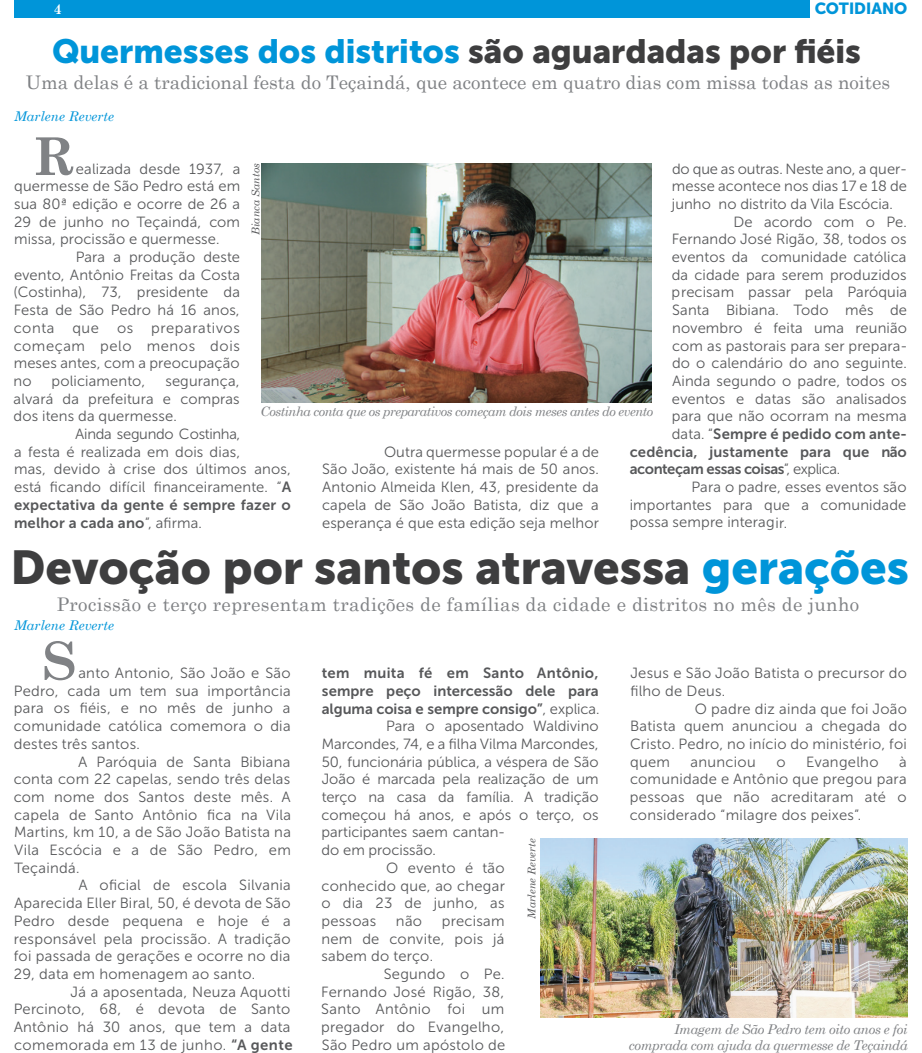
<style>
.page{position:relative;width:922px;height:1053px;background:#fff}
.page>*{position:absolute;margin:0;border:0;box-sizing:border-box;transform-origin:0 0}
.t1{font:700 52px "Century Schoolbook";color:#808285}
.t2{font:47.12px "Museo Sans Cyrl 900";color:#3e3e3f}
.t3{font:33.5px "Museo Sans Cyrl 900";color:#0095d9}
.t4{font:18.75px "Century Schoolbook";color:#808285}
.t5{font:18.75px "Century Schoolbook";letter-spacing:.02em;color:#808285}
.t6{font:16.12px "Museo Sans Cyrl 900";color:#0095d9}
.t7{font:14.75px/17.6px "Museo Sans Cyrl 300";letter-spacing:.01em;color:#57585a;text-align:justify}
.t8{font:14.75px/17.6px "Museo Sans Cyrl 700";color:#57585a;text-align:justify}
.t9{font:14.75px "Museo Sans Cyrl 300";letter-spacing:.04em;color:#57585a}
.t10{font:14.75px "Museo Sans Cyrl 300";letter-spacing:.03em;color:#57585a}
.t11{font:14.75px "Museo Sans Cyrl 300";letter-spacing:-.02em;color:#57585a}
.t12{font:700 14.12px "Century Schoolbook";color:#fff}
.t13{font:italic 13.38px/16.1px "Century Schoolbook";letter-spacing:-.03em;color:#808285;text-align:right}
.t14{font:italic 13.38px "Century Schoolbook";color:#0095d9}
.t15{font:italic 13px "Century Schoolbook";letter-spacing:-.04em;color:#808285}
.t16{font:italic 10.75px "Century Schoolbook";color:#57585a}
.s1{color:#3e3e3f}
.s2{font-family:"Museo Sans Cyrl 700"}
.s3{font-family:"Museo Sans Cyrl 300"}
.s4{color:#0095d9}
</style>
<div class="page">
<div style="left:14px;top:0;width:95px;height:18px;background:#0095d9"></div>
<div style="left:109px;top:0;width:700px;height:18px;background:#0095d9"></div>
<img style="left:262px;top:163px;width:389px;height:239px">
<img style="left:540px;top:838px;width:367px;height:179px">
<p class="t12" style="left:54px;top:0;width:10px">4</p>
<p class="t6" style="left:814px;top:-1px;width:94px">COTIDIANO</p>
<h3 class="t3" style="left:52px;top:33px;width:810px">Quermesses dos distritos <span class="s1">são aguardadas por fiéis</span></h3>
<p class="t4" style="left:26px;top:71px;width:865px">Uma delas é a tradicional festa do Teçaindá, que acontece em quatro dias com missa todas as noites</p>
<p class="t14" style="left:14px;top:108px;width:101px">Marlene Reverte</p>
<h1 class="t1" style="left:33px;top:125px;width:44px">R</h1>
<p class="t7" style="left:76px;top:160px;width:166px">ealizada desde 1937, a</p>
<p class="t7" style="left:14px;top:177px;width:227px">quermesse de São Pedro está em</p>
<p class="t7" style="left:14px;top:195px;width:227px">sua 80ª edição e ocorre de 26 a</p>
<p class="t7" style="left:14px;top:213px;width:227px">29 de junho no Teçaindá, com</p>
<p class="t7" style="left:14px;top:230px;width:207px">missa, procissão e quermesse.</p>
<p class="t7" style="left:76px;top:248px;width:166px">Para a produção deste</p>
<p class="t7" style="left:14px;top:266px;width:227px">evento, Antônio Freitas da Costa</p>
<p class="t7" style="left:14px;top:284px;width:227px">(Costinha), 73, presidente da</p>
<p class="t7" style="left:14px;top:301px;width:227px">Festa de São Pedro há 16 anos,</p>
<p class="t9" style="left:14px;top:320px;width:227px">conta que os preparativos</p>
<p class="t9" style="left:14px;top:337px;width:227px">começam pelo menos dois</p>
<p class="t7" style="left:14px;top:354px;width:227px">meses antes, com a preocupação</p>
<p class="t7" style="left:14px;top:372px;width:20px">no</p>
<p class="t7" style="left:52px;top:372px;width:95px">policiamento,</p>
<p class="t7" style="left:165px;top:372px;width:76px">segurança,</p>
<p class="t7" style="left:14px;top:390px;width:227px">alvará da prefeitura e compras</p>
<p class="t7" style="left:14px;top:407px;width:165px">dos itens da quermesse.</p>
<p class="t11" style="left:75px;top:426px;width:167px">Ainda segundo Costinha,</p>
<p class="t7" style="left:14px;top:443px;width:227px">a festa é realizada em dois dias,</p>
<p class="t7" style="left:14px;top:460px;width:278px">mas, devido à crise dos últimos anos,</p>
<p class="t7" style="left:14px;top:478px;width:279px">está ficando difícil financeiramente. “<span class="s2">A</span></p>
<p class="t8" style="left:14px;top:496px;width:278px">expectativa da gente é sempre fazer o melhor a cada ano<span class="s3">”, afirma.</span></p>
<p class="t7" style="left:671px;top:160px;width:236px">do que as outras. Neste ano, a quer-</p>
<p class="t7" style="left:671px;top:177px;width:236px">messe acontece nos dias 17 e 18 de</p>
<p class="t7" style="left:671px;top:195px;width:222px">junho no distrito da Vila Escócia.</p>
<p class="t7" style="left:733px;top:213px;width:175px">De acordo com o Pe.</p>
<p class="t7" style="left:671px;top:230px;width:236px">Fernando José Rigão, 38, todos os</p>
<p class="t7" style="left:671px;top:248px;width:236px">eventos da comunidade católica</p>
<p class="t7" style="left:671px;top:266px;width:236px">da cidade para serem produzidos</p>
<p class="t7" style="left:671px;top:284px;width:237px">precisam passar pela Paróquia</p>
<p class="t7" style="left:672px;top:301px;width:236px">Santa Bibiana. Todo mês de</p>
<p class="t7" style="left:672px;top:319px;width:236px">novembro é feita uma reunião</p>
<p class="t7" style="left:672px;top:337px;width:236px">com as pastorais para ser prepara-</p>
<p class="t7" style="left:672px;top:354px;width:236px">do o calendário do ano seguinte.</p>
<p class="t7" style="left:671px;top:372px;width:236px">Ainda segundo o padre, todos os</p>
<p class="t7" style="left:671px;top:390px;width:236px">eventos e datas são analisados</p>
<p class="t7" style="left:671px;top:407px;width:236px">para que não ocorram na mesma</p>
<p class="t8" style="left:629px;top:425px;width:278px;text-indent:42px"><span class="s3">data. “</span>Sempre é pedido com ante&shy;cedência, justamente para que não aconteçam essas coisas<span class="s3">”, explica.</span></p>
<p class="t7" style="left:629px;top:478px;width:278px;text-indent:62px">Para o padre, esses eventos são importantes para que a comunidade possa sempre interagir.</p>
<p class="t16" style="left:249px;top:235px;width:73px;rotate:-90deg">Bianca Santos</p>
<p class="t15" style="left:260px;top:403px;width:394px">Costinha conta que os preparativos começam dois meses antes do evento</p>
<p class="t7" style="left:322px;top:443px;width:278px;text-indent:62px">Outra quermesse popular é a de São João, existente há mais de 50 anos.<br>Antonio Almeida Klen, 43, presidente da capela de São João Batista, diz que a esperança é que esta edição seja melhor</p>
<h2 class="t2" style="left:11px;top:540px;width:899px">Devoção por santos atravessa <span class="s4">gerações</span></h2>
<p class="t5" style="left:57px;top:592px;width:804px">Procissão e terço representam tradições de famílias da cidade e distritos no mês de junho</p>
<p class="t14" style="left:14px;top:617px;width:101px">Marlene Reverte</p>
<h1 class="t1" style="left:42px;top:629px;width:36px">S</h1>
<p class="t7" style="left:78px;top:664px;width:214px">anto Antonio, São João e São</p>
<p class="t7" style="left:14px;top:682px;width:278px">Pedro, cada um tem sua importância</p>
<p class="t7" style="left:14px;top:699px;width:278px">para os fiéis, e no mês de junho a</p>
<p class="t7" style="left:14px;top:717px;width:278px">comunidade católica comemora o dia</p>
<p class="t7" style="left:14px;top:735px;width:127px">destes três santos.</p>
<p class="t7" style="left:78px;top:752px;width:214px">A Paróquia de Santa Bibiana</p>
<p class="t7" style="left:14px;top:770px;width:278px">conta com 22 capelas, sendo três delas</p>
<p class="t7" style="left:14px;top:788px;width:278px">com nome dos Santos deste mês. A</p>
<p class="t7" style="left:14px;top:805px;width:278px">capela de Santo Antônio fica na Vila</p>
<p class="t7" style="left:14px;top:823px;width:278px">Martins, km 10, a de São João Batista na</p>
<p class="t7" style="left:14px;top:841px;width:278px">Vila Escócia e a de São Pedro, em</p>
<p class="t7" style="left:14px;top:859px;width:67px">Teçaindá.</p>
<p class="t7" style="left:78px;top:876px;width:214px">A oficial de escola Silvania</p>
<p class="t7" style="left:14px;top:894px;width:278px">Aparecida Eller Biral, 50, é devota de São</p>
<p class="t7" style="left:14px;top:912px;width:278px">Pedro desde pequena e hoje é a</p>
<p class="t7" style="left:14px;top:929px;width:278px">responsável pela procissão. A tradição</p>
<p class="t7" style="left:14px;top:947px;width:278px">foi passada de gerações e ocorre no dia</p>
<p class="t7" style="left:14px;top:965px;width:243px">29, data em homenagem ao santo.</p>
<p class="t7" style="left:71px;top:982px;width:221px">Já a aposentada, Neuza Aquotti</p>
<p class="t7" style="left:14px;top:1000px;width:278px">Percinoto, 68, é devota de Santo</p>
<p class="t7" style="left:14px;top:1018px;width:278px">Antônio há 30 anos, que tem a data</p>
<p class="t10" style="left:14px;top:1036px;width:280px">comemorada em 13 de junho. <span class="s2">“A gente</span></p>
<p class="t8" style="left:322px;top:664px;width:279px">tem muita fé em Santo Antônio, sempre peço intercessão dele para alguma coisa e sempre consigo”<span class="s3">, explica.</span></p>
<p class="t7" style="left:386px;top:717px;width:214px">Para o aposentado Waldivino</p>
<p class="t7" style="left:321px;top:735px;width:278px">Marcondes, 74, e a filha Vilma Marcondes,</p>
<p class="t7" style="left:321px;top:752px;width:278px">50, funcionária pública, a véspera de São</p>
<p class="t7" style="left:321px;top:770px;width:278px">João é marcada pela realização de um</p>
<p class="t7" style="left:321px;top:788px;width:278px">terço na casa da família. A tradição</p>
<p class="t7" style="left:321px;top:806px;width:278px">começou há anos, e após o terço, os</p>
<p class="t7" style="left:321px;top:823px;width:185px">participantes saem cantan-</p>
<p class="t7" style="left:321px;top:841px;width:116px">do em procissão.</p>
<p class="t7" style="left:386px;top:859px;width:120px">O evento é tão</p>
<p class="t7" style="left:321px;top:876px;width:185px">conhecido que, ao chegar</p>
<p class="t7" style="left:321px;top:894px;width:184px">o dia 23 de junho, as</p>
<p class="t7" style="left:321px;top:912px;width:56px">pessoas</p>
<p class="t7" style="left:396px;top:912px;width:28px">não</p>
<p class="t7" style="left:441px;top:912px;width:64px">precisam</p>
<p class="t7" style="left:321px;top:929px;width:184px">nem de convite, pois já</p>
<p class="t7" style="left:321px;top:947px;width:113px">sabem do terço.</p>
<p class="t7" style="left:383px;top:965px;width:122px">Segundo o Pe.</p>
<p class="t7" style="left:321px;top:982px;width:185px">Fernando José Rigão, 38,</p>
<p class="t7" style="left:321px;top:1000px;width:184px">Santo Antônio foi um</p>
<p class="t7" style="left:321px;top:1018px;width:184px">pregador do Evangelho,</p>
<p class="t7" style="left:322px;top:1036px;width:185px">São Pedro um apóstolo de</p>
<p class="t16" style="left:525px;top:918px;width:81px;rotate:-90deg">Marlene Reverte</p>
<p class="t7" style="left:630px;top:664px;width:278px">Jesus e São João Batista o precursor do</p>
<p class="t7" style="left:630px;top:682px;width:96px">filho de Deus.</p>
<p class="t7" style="left:694px;top:699px;width:214px">O padre diz ainda que foi João</p>
<p class="t7" style="left:630px;top:717px;width:278px">Batista quem anunciou a chegada do</p>
<p class="t7" style="left:630px;top:735px;width:278px">Cristo. Pedro, no início do ministério, foi</p>
<p class="t7" style="left:630px;top:752px;width:41px">quem</p>
<p class="t7" style="left:690px;top:752px;width:67px">anunciou</p>
<p class="t7" style="left:776px;top:752px;width:11px">o</p>
<p class="t7" style="left:806px;top:752px;width:74px">Evangelho</p>
<p class="t7" style="left:629px;top:752px;width:278px;text-indent:269px">à comunidade e Antônio que pregou para pessoas que não acreditaram até o considerado “milagre dos peixes”.</p>
<p class="t13" style="left:628px;top:1020px;width:280px">Imagem de São Pedro tem oito anos e foi comprada com ajuda da quermesse de Teçaindá</p>
</div>
